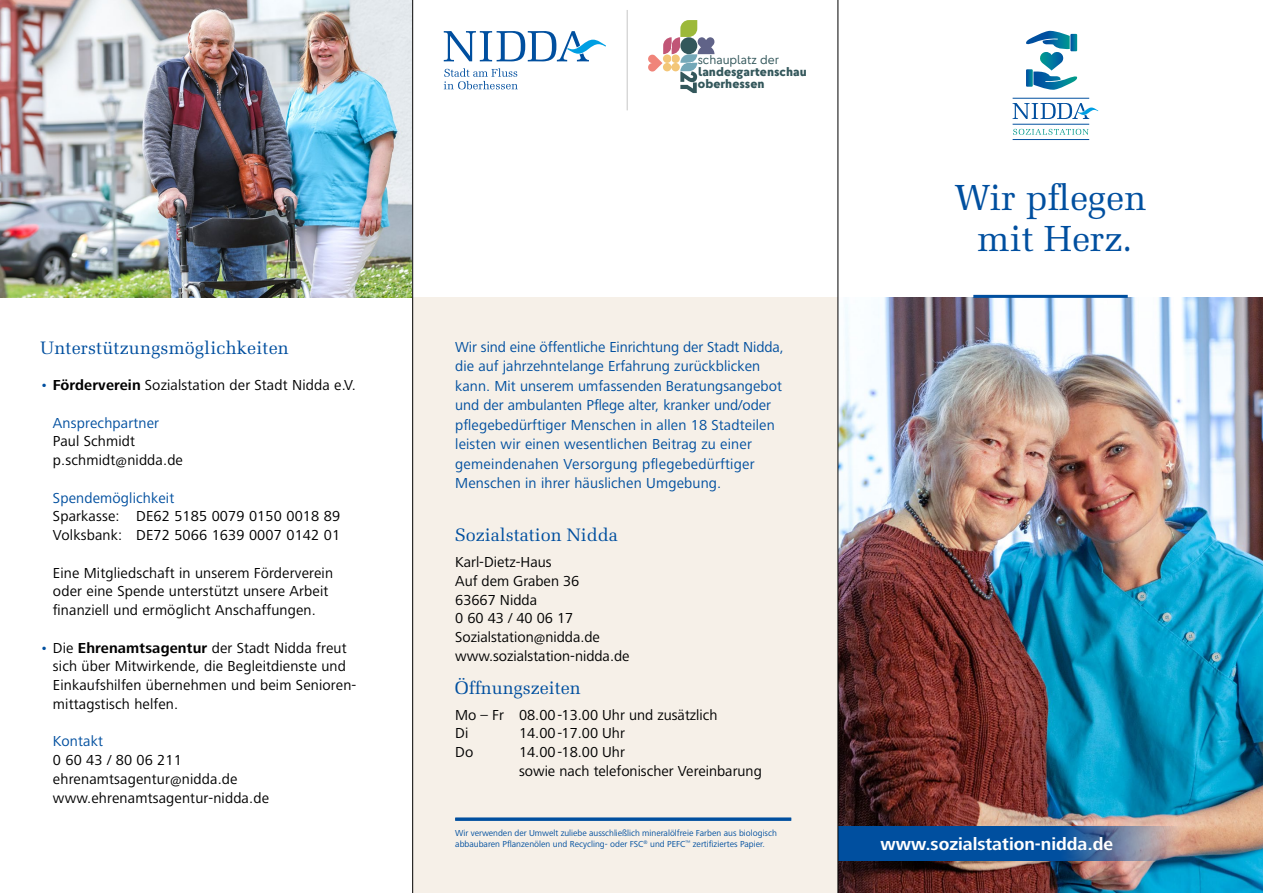
<style>
.page{position:relative;width:1263px;height:893px;background:#fff}
.page>*{position:absolute;margin:0;border:0;box-sizing:border-box;transform-origin:0 0}
.t1{font:36.3px/40.8px "Melior LT";color:#004f9f;text-align:center}
.t2{font:18px "Melior LT";color:#004f9f}
.t3{font:700 18px "Frutiger Next LT";color:#fff}
.t4{font:15px/18.8px "Frutiger Next LT";letter-spacing:.01em;color:#000}
.t5{font:15px/19.5px "Frutiger Next LT";letter-spacing:.01em;color:#004f9f}
.t6{font:800 11.85px "Cy Text";color:#33575b}
.t7{font:11.85px "Cy Text";color:#33575b}
.t8{font:9px/10.5px "Frutiger Next LT";color:#004f9f}
.s1{color:#004f9f}
.s2{font-weight:700}
</style>
<div class="page">
<img style="left:839px;top:298px;width:424px;height:595px">
<hr style="left:973px;top:295px;width:155px;height:3px;background:#004f9f">
<div style="left:412px;top:298px;width:426px;height:595px;background:#f6f0e8"></div>
<hr style="left:627px;top:10px;width:1px;height:100px;background:#c6c6c6">
<svg style="left:444px;top:31px;width:162px;height:30px"></svg>
<svg style="left:444px;top:68px;width:74px;height:21px"></svg>
<img style="left:0;top:0;width:412px;height:298px">
<svg style="left:839px;top:826px;width:342px;height:34px;background:#265f9e"></svg>
<svg style="left:1013px;top:129px;width:76px;height:6px"></svg>
<hr style="left:1012px;top:124px;width:77px;height:1px;background:#004f9f">
<hr style="left:1012px;top:139px;width:77px;height:1px;background:#004f9f">
<hr style="left:1012px;top:98px;width:77px;height:1px;background:#004f9f">
<svg style="left:1012px;top:103px;width:86px;height:16px"></svg>
<svg style="left:1026px;top:31px;width:52px;height:59px"></svg>
<hr style="left:455px;top:818px;width:336px;height:3px;background:#004f9f">
<svg style="left:648px;top:20px;width:66px;height:73px"></svg>
<hr style="left:838px;top:0;width:1px;height:893px;background:#000">
<hr style="left:412px;top:0;width:1px;height:893px;background:#000">
<p class="t2" style="left:40px;top:337px;width:250px">Unterstützungsmöglichkeiten</p>
<p class="t4" style="left:40px;top:376px;width:317px"><span class="s1">•</span> <span class="s2">Förderverein</span> Sozialstation der Stadt Nidda e.V.</p>
<p class="t5" style="left:53px;top:413px;width:108px">Ansprechpartner</p>
<p class="t4" style="left:53px;top:432px;width:132px">Paul Schmidt p.schmidt@nidda.de</p>
<p class="t5" style="left:53px;top:488px;width:123px">Spendemöglichkeit</p>
<p class="t4" style="left:53px;top:507px;width:289px">Sparkasse: DE62 5185 0079 0150 0018 89<br>Volksbank: DE72 5066 1639 0007 0142 01</p>
<p class="t4" style="left:53px;top:563px;width:282px">Eine Mitgliedschaft in unserem Förderverein oder eine Spende unterstützt unsere Arbeit finanziell und ermöglicht Anschaffungen.</p>
<p class="t4" style="left:53px;top:638px;width:305px;text-indent:-13px"><span class="s1">•</span> Die <span class="s2">Ehrenamtsagentur</span> der Stadt Nidda freut sich über Mitwirkende, die Begleitdienste und Einkaufshilfen übernehmen und beim Senioren&shy;mittagstisch helfen.</p>
<p class="t5" style="left:53px;top:732px;width:52px">Kontakt</p>
<p class="t4" style="left:53px;top:751px;width:218px">0 60 43 / 80 06 211 ehrenamtsagentur@nidda.de www.ehrenamtsagentur-nidda.de</p>
<p class="t7" style="left:698px;top:53px;width:83px">schauplatz der</p>
<p class="t6" style="left:698px;top:76px;width:68px">oberhessen</p>
<p class="t6" style="left:698px;top:64px;width:110px">landesgartenschau</p>
<p class="t5" style="left:455px;top:337px;width:330px">Wir sind eine öffentliche Einrichtung der Stadt Nidda, die auf jahrzehntelange Erfahrung zurückblicken kann. Mit unserem umfassenden Beratungsangebot und der ambulanten Pflege alter, kranker und/oder pflegebedürftiger Menschen in allen 18 Stadteilen leisten wir einen wesentlichen Beitrag zu einer gemeindenahen Versorgung pflegebedürftiger Menschen in ihrer häuslichen Umgebung.</p>
<p class="t2" style="left:455px;top:524px;width:164px">Sozialstation Nidda</p>
<p class="t4" style="left:455px;top:553px;width:176px">Karl-Dietz-Haus<br>Auf dem Graben 36<br>63667 Nidda<br>0 60 43 / 40 06 17<br>Sozialstation@nidda.de www.sozialstation-nidda.de</p>
<p class="t2" style="left:455px;top:677px;width:127px">Öffnungszeiten</p>
<p class="t4" style="left:455px;top:705px;width:264px">Mo – Fr 08.00-13.00 Uhr und zusätzlich<br>Di</p>
<p class="t4" style="left:519px;top:724px;width:107px">14.00-17.00 Uhr</p>
<p class="t4" style="left:455px;top:743px;width:20px">Do</p>
<p class="t4" style="left:519px;top:743px;width:244px">14.00-18.00 Uhr<br>sowie nach telefonischer Vereinbarung</p>
<p class="t8" style="left:455px;top:828px;width:323px">Wir verwenden der Umwelt zuliebe ausschließlich mineralölfreie Farben aus biologisch abbaubaren Pflanzenölen und Recycling- oder FSC<sup>®</sup> und PEFC<sup>™</sup> zertifiziertes Papier.</p>
<h1 class="t1" style="left:954px;top:177px;width:193px">Wir pflegen mit Herz.</h1>
<p class="t3" style="left:881px;top:833px;width:234px">www.sozialstation-nidda.de</p>
</div>
